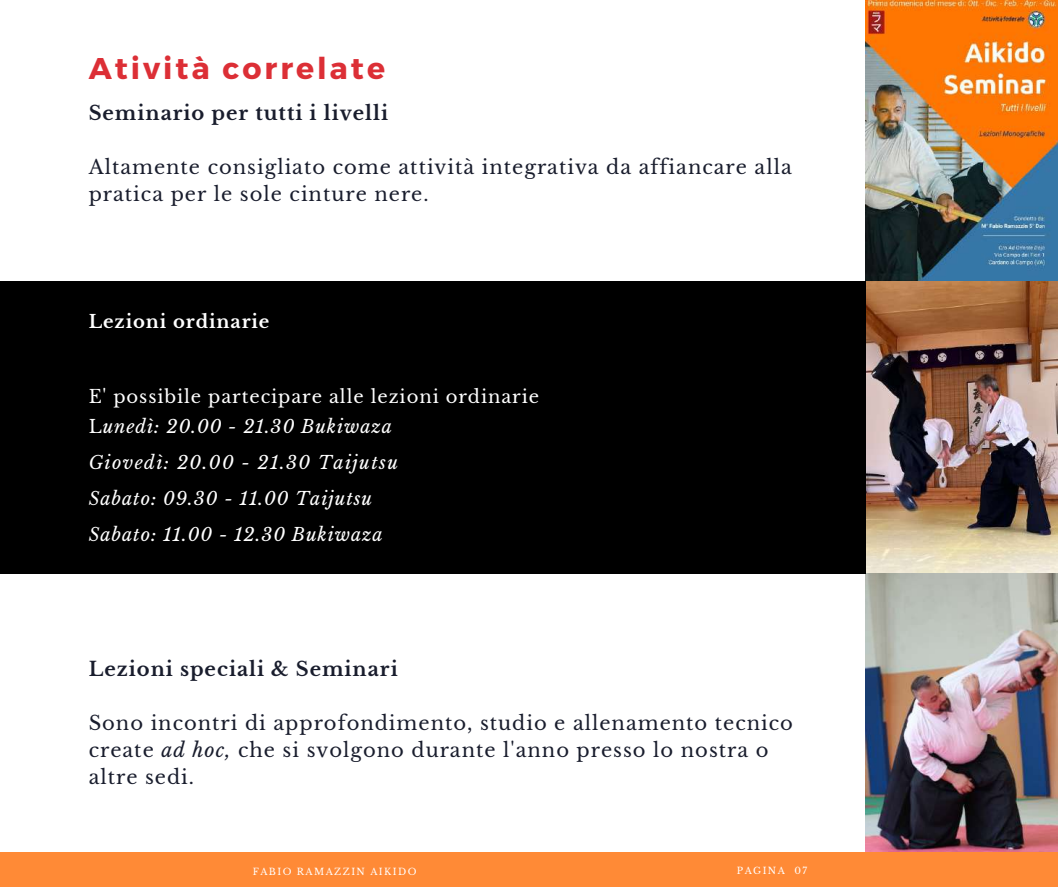
<style>
.page{position:relative;width:1058px;height:887px;background:#fff}
.page>*{position:absolute;margin:0;border:0;box-sizing:border-box;transform-origin:0 0}
.t1{font:700 30px "Montserrat";letter-spacing:.1em;color:#dc2f36}
.t2{font:19.5px/27px "Libre Baskerville";letter-spacing:.05em;color:#191d2d}
.t3{font:700 19.5px "Libre Baskerville";letter-spacing:.05em;color:#191d2d}
.t4{font:italic 18px/36px "Libre Baskerville";letter-spacing:.05em;color:#fff}
.t5{font:18px/30.3px "Libre Baskerville";letter-spacing:.05em;color:#fff}
.t6{font:700 18px "Libre Baskerville";letter-spacing:.05em;color:#fff}
.t7{font:9.3px "Libre Baskerville";letter-spacing:.15em;color:#fff}
.s1{font-style:italic}
</style>
<div class="page">
<img style="left:865px;top:0;width:192px;height:852px">
<div style="left:0;top:852px;width:1058px;height:34px;background:#ff8a36"></div>
<div style="left:0;top:281px;width:865px;height:293px;background:#000"></div>
<h1 class="t1" style="left:89px;top:48px;width:298px">Atività correlate</h1>
<p class="t3" style="left:89px;top:101px;width:301px">Seminario per tutti i livelli</p>
<p class="t2" style="left:89px;top:154px;width:704px">Altamente consigliato come attività integrativa da affiancare alla pratica per le sole cinture nere.</p>
<p class="t6" style="left:89px;top:311px;width:182px">Lezioni ordinarie</p>
<p class="t5" style="left:89px;top:381px;width:452px">E' possibile partecipare alle lezioni ordinarie<br>L<span class="s1">unedì: 20.00 - 21.30 Bukiwaza</span></p>
<p class="t4" style="left:89px;top:444px;width:311px">Giovedì: 20.00 - 21.30 Taijutsu<br>Sabato: 09.30 - 11.00 Taijutsu<br>Sabato: 11.00 - 12.30 Bukiwaza</p>
<p class="t3" style="left:89px;top:657px;width:310px">Lezioni speciali &amp; Seminari</p>
<p class="t2" style="left:89px;top:709px;width:706px">Sono incontri di approfondimento, studio e allenamento tecnico create <span class="s1">ad hoc,</span> che si svolgono durante l'anno presso lo nostra o altre sedi.</p>
<p class="t7" style="left:253px;top:865px;width:165px">FABIO RAMAZZIN AIKIDO</p>
<p class="t7" style="left:737px;top:864px;width:72px">PAGINA 07</p>
</div>
